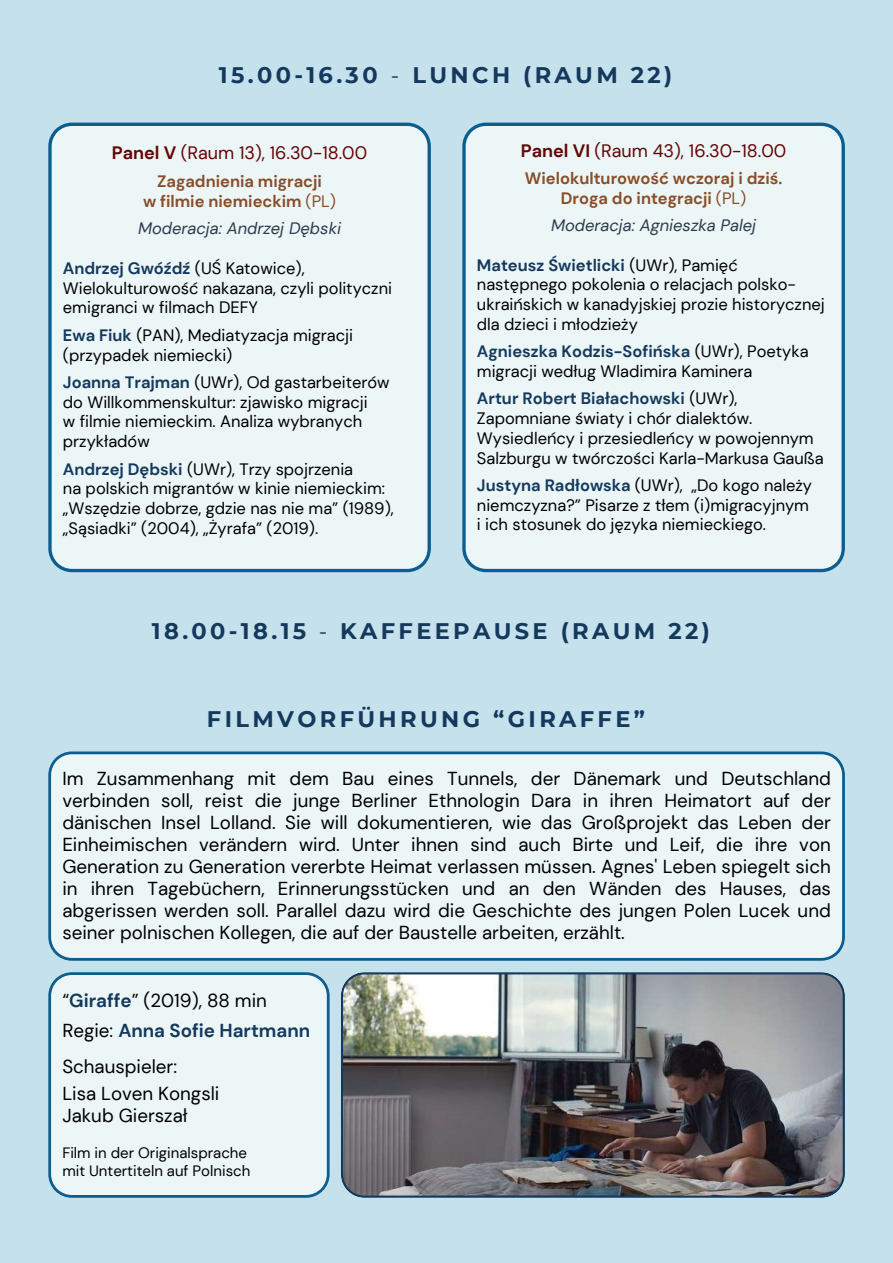
<style>
.page{position:relative;width:893px;height:1263px;background:#c5e1ec}
.page>*{position:absolute;margin:0;border:0;box-sizing:border-box;transform-origin:0 0}
.t1{font:700 22.5px "Montserrat";letter-spacing:.15em;color:#15395d}
.t2{font:18.75px/21.9px "DM Sans";color:#000;text-align:justify}
.t3{font:700 18.75px/30.9px "DM Sans";color:#15395d}
.t4{font:18px "DM Sans";color:#640505}
.t5{font:16.5px/19.6px "DM Sans";color:#000}
.t6{font:700 16.5px/19.6px "DM Sans";color:#894d29;text-align:center}
.t7{font:italic 16.5px "DM Sans";color:#2b3b4b}
.t8{font:15px/18px "DM Sans";color:#000}
.s1{font-weight:400}
.s2{font-weight:700}
.s3{font-weight:700;color:#15395d}
.s4{font-weight:400;color:#000}
</style>
<div class="page">
<div style="left:48px;top:123px;width:383px;height:449px;background:#ecf6f7"></div>
<div style="left:462px;top:123px;width:383px;height:449px;background:#ecf6f7"></div>
<div style="left:48px;top:751px;width:797px;height:210px;background:#ecf6f7"></div>
<img style="left:341px;top:972px;width:504px;height:226px">
<div style="left:48px;top:972px;width:282px;height:226px;background:#ecf6f7"></div>
<h1 class="t1" style="left:219px;top:62px;width:455px">15.00-16.30 <span class="s1">-</span> LUNCH (RAUM 22)</h1>
<p class="t4" style="left:112px;top:141px;width:257px"><span class="s2">Panel V</span> (Raum 13), 16.30-18.00</p>
<p class="t6" style="left:143px;top:172px;width:194px">Zagadnienia migracji<br>w filmie niemieckim <span class="s1">(PL)</span></p>
<p class="t7" style="left:138px;top:218px;width:204px">Moderacja: Andrzej Dębski</p>
<p class="t5" style="left:63px;top:258px;width:331px"><span class="s3">Andrzej Gwóźdź</span> (UŚ Katowice),<br>Wielokulturowość nakazana, czyli polityczni emigranci w filmach DEFY</p>
<p class="t5" style="left:63px;top:325px;width:292px"><span class="s3">Ewa Fiuk</span> (PAN), Mediatyzacja migracji (przypadek niemiecki)</p>
<p class="t5" style="left:63px;top:373px;width:328px"><span class="s3">Joanna Trajman</span> (UWr), Od gastarbeiterów do Willkommenskultur: zjawisko migracji<br>w filmie niemieckim. Analiza wybranych przykładów</p>
<p class="t5" style="left:63px;top:459px;width:332px"><span class="s3">Andrzej Dębski</span> (UWr), Trzy spojrzenia<br>na polskich migrantów w kinie niemieckim: „Wszędzie dobrze, gdzie nas nie ma” (1989), „Sąsiadki” (2004), „Żyrafa” (2019).</p>
<p class="t4" style="left:521px;top:139px;width:267px"><span class="s2">Panel VI</span> (Raum 43), 16.30-18.00</p>
<p class="t6" style="left:525px;top:168px;width:259px">Wielokulturowość wczoraj i dziś.<br>Droga do integracji <span class="s1">(PL)</span></p>
<p class="t7" style="left:551px;top:215px;width:207px">Moderacja: Agnieszka Palej</p>
<p class="t5" style="left:477px;top:255px;width:349px"><span class="s3">Mateusz Świetlicki</span> (UWr), Pamięć następnego pokolenia o relacjach polsko&shy;ukraińskich w kanadyjskiej prozie historycznej dla dzieci i młodzieży</p>
<p class="t5" style="left:477px;top:342px;width:333px"><span class="s3">Agnieszka Kodzis-Sofińska</span> (UWr), Poetyka migracji według Wladimira Kaminera</p>
<p class="t5" style="left:477px;top:389px;width:348px"><span class="s3">Artur Robert Białachowski</span> (UWr), Zapomniane światy i chór dialektów.<br>Wysiedleńcy i przesiedleńcy w powojennym Salzburgu w twórczości Karla-Markusa Gaußa</p>
<p class="t5" style="left:477px;top:476px;width:337px"><span class="s3">Justyna Radłowska</span> (UWr), „Do kogo należy niemczyzna?” Pisarze z tłem (i)migracyjnym i ich stosunek do języka niemieckiego.</p>
<h1 class="t1" style="left:152px;top:617px;width:559px">18.00-18.15 <span class="s1">-</span> KAFFEEPAUSE (RAUM 22)</h1>
<h1 class="t1" style="left:207px;top:705px;width:439px">FILMVORFÜHRUNG “GIRAFFE”</h1>
<p class="t2" style="left:62px;top:768px;width:770px">Im Zusammenhang mit dem Bau eines Tunnels, der Dänemark und Deutschland verbinden soll, reist die junge Berliner Ethnologin Dara in ihren Heimatort auf der dänischen Insel Lolland. Sie will dokumentieren, wie das Großprojekt das Leben der Einheimischen verändern wird. Unter ihnen sind auch Birte und Leif, die ihre von Generation zu Generation vererbte Heimat verlassen müssen. Agnes' Leben spiegelt sich in ihren Tagebüchern, Erinnerungsstücken und an den Wänden des Hauses, das abgerissen werden soll. Parallel dazu wird die Geschichte des jungen Polen Lucek und seiner polnischen Kollegen, die auf der Baustelle arbeiten, erzählt.</p>
<p class="t3" style="left:62px;top:985px;width:249px"><span class="s4">“</span>Giraffe<span class="s4">” (2019), 88 min<br>Regie:</span> Anna Sofie Hartmann</p>
<p class="t2" style="left:62px;top:1053px;width:158px;line-height:27px">Schauspieler:<br>Lisa Loven Kongsli</p>
<p class="t2" style="left:62px;top:1104px;width:127px">Jakub Gierszał</p>
<p class="t8" style="left:62px;top:1144px;width:189px">Film in der Originalsprache mit Untertiteln auf Polnisch</p>
</div>
